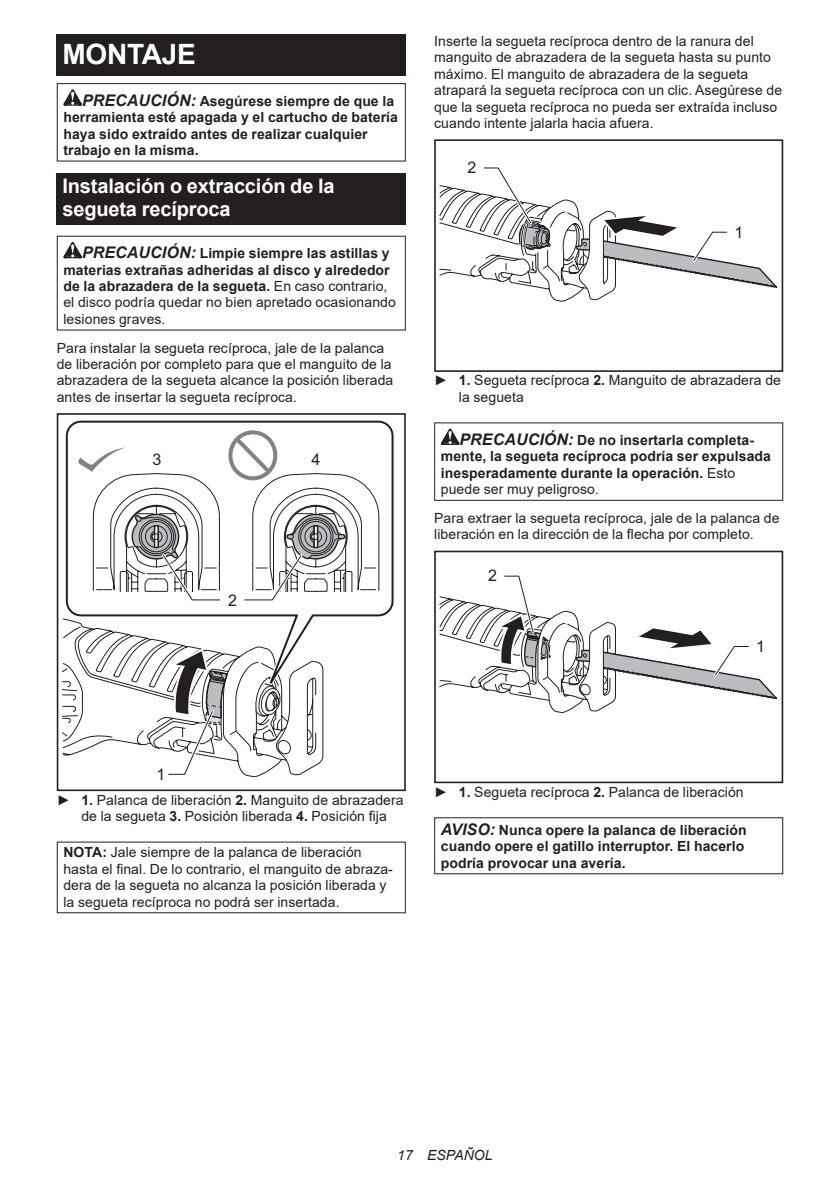
<style>
.page{position:relative;width:840px;height:1191px;background:#fff}
.page>*{position:absolute;margin:0;border:0;box-sizing:border-box;transform-origin:0 0}
.t1{font:700 28px "Arial";letter-spacing:-.01em;color:#fff}
.t2{font:700 20px/23.4px "Arial";letter-spacing:-.01em;color:#fff}
.t3{font:16px "Arial";color:#231f20}
.t4{font:14px/16.4px "Arial";letter-spacing:.005em;color:#231f20}
.t5{font:700 14px/16.4px "Arial";letter-spacing:.005em;color:#231f20}
.t6{font:italic 14px "Arial";letter-spacing:.005em;color:#231f20}
.s1{font-style:italic;font-size:16px}
.s2{font-weight:400}
.s3{font-weight:700}
</style>
<div class="page">
<div style="left:57px;top:34px;width:348px;height:41px;background:#231f20"></div>
<svg style="left:63px;top:89px;width:19px;height:17px"></svg>
<div style="left:57px;top:83px;width:348px;height:79px;border:1px solid #231f20"></div>
<div style="left:57px;top:173px;width:348px;height:52px;background:#231f20"></div>
<svg style="left:63px;top:242px;width:19px;height:16px"></svg>
<svg style="left:62px;top:618px;width:261px;height:159px"></svg>
<svg style="left:253px;top:721px;width:28px;height:35px"></svg>
<svg style="left:63px;top:618px;width:261px;height:103px"></svg>
<svg style="left:65px;top:420px;width:329px;height:282px"></svg>
<div style="left:85px;top:592px;width:297px;height:18px;background:#fff"></div>
<div style="left:57px;top:762px;width:73px;height:29px;background:#fff"></div>
<div style="left:57px;top:413px;width:348px;height:378px;border:2px solid #231f20"></div>
<svg style="left:162px;top:645px;width:66px;height:146px"></svg>
<svg style="left:75px;top:429px;width:304px;height:176px"></svg>
<div style="left:434px;top:139px;width:348px;height:233px;border:2px solid #231f20"></div>
<svg style="left:439px;top:167px;width:339px;height:135px"></svg>
<svg style="left:440px;top:428px;width:19px;height:17px"></svg>
<div style="left:434px;top:422px;width:348px;height:79px;border:1px solid #231f20"></div>
<div style="left:434px;top:550px;width:348px;height:233px;border:2px solid #231f20"></div>
<svg style="left:439px;top:575px;width:339px;height:138px"></svg>
<h1 class="t1" style="left:62px;top:34px;width:135px">MONTAJE</h1>
<p class="t5" style="left:63px;top:93px;width:336px;text-indent:19px"><span class="s1">PRECAUCIÓN:</span> Asegúrese siempre de que la herramienta esté apagada y el cartucho de batería haya sido extraído antes de realizar cualquier trabajo en la misma.</p>
<h2 class="t2" style="left:62px;top:174px;width:273px">Instalación o extracción de la segueta recíproca</h2>
<p class="t5" style="left:63px;top:245px;width:334px;text-indent:19px"><span class="s1">PRECAUCIÓN:</span> Limpie siempre las astillas y materias extrañas adheridas al disco y alrededor de la abrazadera de la segueta. <span class="s2">En caso contrario, el disco podría quedar no bien apretado ocasionando lesiones graves.</span></p>
<p class="t4" style="left:57px;top:339px;width:338px">Para instalar la segueta recíproca, jale de la palanca de liberación por completo para que el manguito de la abrazadera de la segueta alcance la posición liberada antes de insertar la segueta recíproca.</p>
<p class="t3" style="left:152px;top:449px;width:10px">3</p>
<p class="t3" style="left:311px;top:449px;width:10px">4</p>
<p class="t3" style="left:228px;top:589px;width:10px">2</p>
<p class="t4" style="left:434px;top:33px;width:349px">Inserte la segueta recíproca dentro de la ranura del manguito de abrazadera de la segueta hasta su punto máximo. El manguito de abrazadera de la segueta atrapará la segueta recíproca con un clic. Asegúrese de que la segueta recíproca no pueda ser extraída incluso cuando intente jalarla hacia afuera.</p>
<p class="t3" style="left:467px;top:157px;width:10px">2</p>
<p class="t3" style="left:734px;top:221px;width:10px">1</p>
<p class="t4" style="left:458px;top:372px;width:323px;text-indent:-25px">► <span class="s3">1.</span> Segueta recíproca <span class="s3">2.</span> Manguito de abrazadera de la segueta</p>
<p class="t5" style="left:440px;top:432px;width:331px;text-indent:19px"><span class="s1">PRECAUCIÓN:</span> De no insertarla completa&shy;mente, la segueta recíproca podría ser expulsada inesperadamente durante la operación. <span class="s2">Esto puede ser muy peligroso.</span></p>
<p class="t4" style="left:434px;top:509px;width:346px">Para extraer la segueta recíproca, jale de la palanca de liberación en la dirección de la flecha por completo.</p>
<p class="t3" style="left:488px;top:565px;width:10px">2</p>
<p class="t3" style="left:755px;top:635px;width:10px">1</p>
<p class="t3" style="left:156px;top:763px;width:10px">1</p>
<p class="t4" style="left:57px;top:791px;width:348px;text-align:center">► <span class="s3">1.</span> Palanca de liberación <span class="s3">2.</span> Manguito de abrazadera de la segueta <span class="s3">3.</span> Posición liberada <span class="s3">4.</span> Posición fija</p>
<p class="t4" style="left:63px;top:844px;width:331px"><span class="s3">NOTA:</span> Jale siempre de la palanca de liberación hasta el final. De lo contrario, el manguito de abraza&shy;dera de la segueta no alcanza la posición liberada y la segueta recíproca no podrá ser insertada.</p>
<p class="t4" style="left:434px;top:783px;width:311px">► <span class="s3">1.</span> Segueta recíproca <span class="s3">2.</span> Palanca de liberación</p>
<p class="t5" style="left:440px;top:822px;width:307px"><span class="s1">AVISO:</span> Nunca opere la palanca de liberación cuando opere el gatillo interruptor. El hacerlo podría provocar una avería.</p>
<p class="t6" style="left:397px;top:1146px;width:97px">17 ESPAÑOL</p>
</div>
